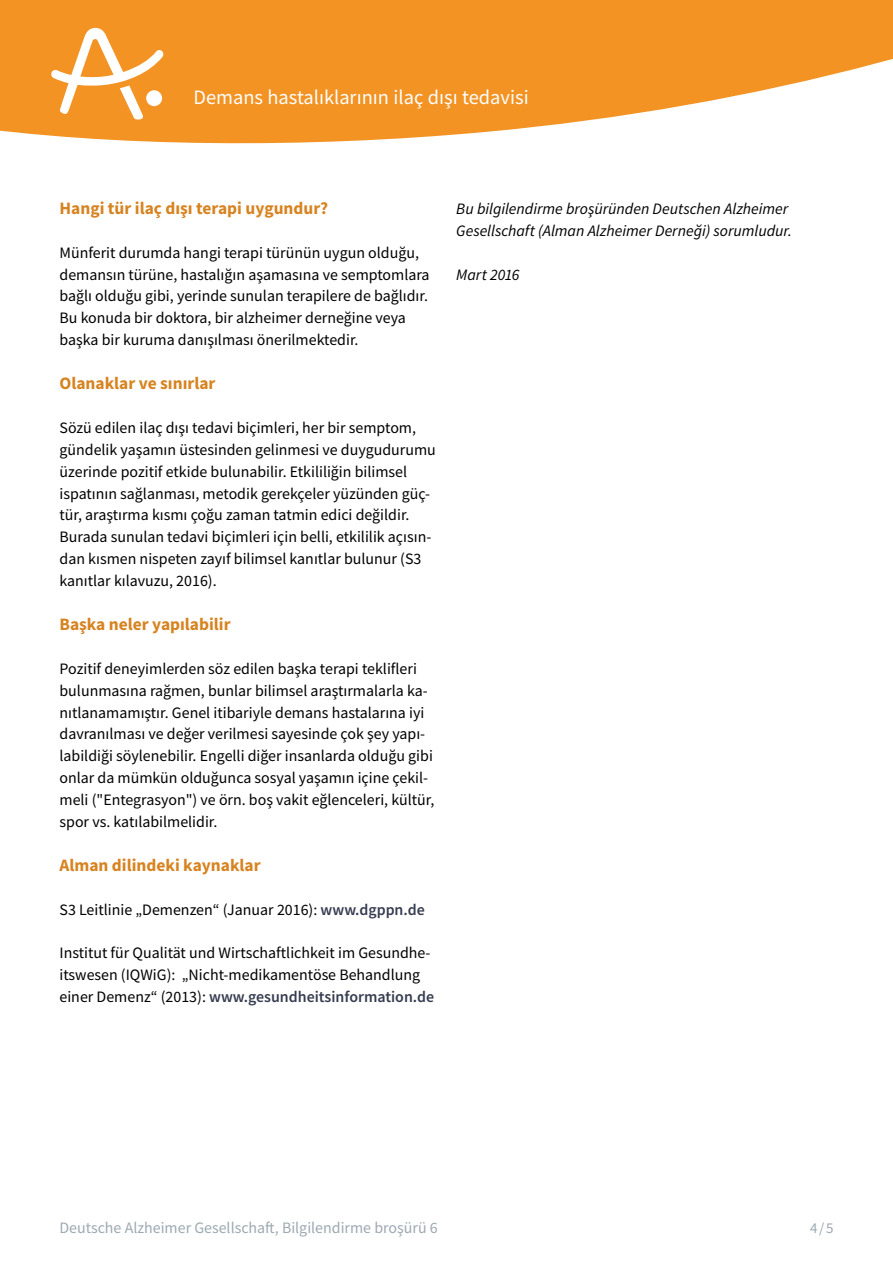
<style>
.page{position:relative;width:893px;height:1263px;background:#fff}
.page>*{position:absolute;margin:0;border:0;box-sizing:border-box;transform-origin:0 0}
.t1{font:20.4px "Source Sans Pro";color:#fff}
.Zwischenüberschrift{font:700 17.4px "Source Sans Pro";color:#d78320}
.fließtext_ohne-Absta{font:15.9px/21.9px "Source Sans Pro";color:#000}
.autor_ohne{font:italic 15.9px/21.9px "Source Sans Pro";color:#000}
.t2{font:15.9px "Source Sans Pro";color:#9ca9b1}
.t3{font:15px "Source Sans Pro";color:#9ca9b1}
.s1{font-weight:600;color:#363c50}
</style>
<div class="page">
<svg style="left:0;top:0;width:893px;height:143px;fill:#f39323"></svg>
<svg style="left:51px;top:28px;width:112px;height:92px"></svg>
<p class="t1" style="left:193px;top:84px;width:337px">Demans hastalıklarının ilaç dışı tedavisi</p>
<p class="Zwischenüberschrift" style="left:60px;top:196px;width:270px">Hangi tür ilaç dışı terapi uygundur?</p>
<p class="fließtext_ohne-Absta" style="left:60px;top:241px;width:372px">Münferit durumda hangi terapi türünün uygun olduğu, demansın türüne, hastalığın aşamasına ve semptomlara bağlı olduğu gibi, yerinde sunulan terapilere de bağlıdır.<br>Bu konuda bir doktora, bir alzheimer derneğine veya başka bir kuruma danışılması önerilmektedir.</p>
<p class="Zwischenüberschrift" style="left:60px;top:371px;width:157px">Olanaklar ve sınırlar</p>
<p class="fließtext_ohne-Absta" style="left:60px;top:416px;width:378px">Sözü edilen ilaç dışı tedavi biçimleri, her bir semptom, gündelik yaşamın üstesinden gelinmesi ve duygudurumu üzerinde pozitif etkide bulunabilir. Etkililiğin bilimsel ispatının sağlanması, metodik gerekçeler yüzünden güç&shy;tür, araştırma kısmı çoğu zaman tatmin edici değildir.<br>Burada sunulan tedavi biçimleri için belli, etkililik açısın&shy;dan kısmen nispeten zayıf bilimsel kanıtlar bulunur (S3 kanıtlar kılavuzu, 2016).</p>
<p class="Zwischenüberschrift" style="left:60px;top:612px;width:173px">Başka neler yapılabilir</p>
<p class="fließtext_ohne-Absta" style="left:60px;top:657px;width:376px">Pozitif deneyimlerden söz edilen başka terapi teklifleri bulunmasına rağmen, bunlar bilimsel araştırmalarla ka&shy;nıtlanamamıştır. Genel itibariyle demans hastalarına iyi davranılması ve değer verilmesi sayesinde çok şey yapı&shy;labildiği söylenebilir. Engelli diğer insanlarda olduğu gibi onlar da mümkün olduğunca sosyal yaşamın içine çekil&shy;meli ("Entegrasyon") ve örn. boş vakit eğlenceleri, kültür, spor vs. katılabilmelidir.</p>
<p class="Zwischenüberschrift" style="left:60px;top:853px;width:203px">Alman dilindeki kaynaklar</p>
<p class="fließtext_ohne-Absta" style="left:60px;top:898px;width:367px">S3 Leitlinie „Demenzen“ (Januar 2016): <span class="s1">www.dgppn.de</span></p>
<p class="fließtext_ohne-Absta" style="left:60px;top:942px;width:376px">Institut für Qualität und Wirtschaftlichkeit im Gesundhe&shy;itswesen (IQWiG): „Nicht-medikamentöse Behandlung einer Demenz“ (2013): <span class="s1">www.gesundheitsinformation.de</span></p>
<p class="autor_ohne" style="left:456px;top:197px;width:337px">Bu bilgilendirme broşüründen Deutschen Alzheimer<br>Gesellschaft (Alman Alzheimer Derneği) sorumludur.</p>
<p class="autor_ohne" style="left:456px;top:263px;width:65px">Mart 2016</p>
<p class="t2" style="left:60px;top:1218px;width:380px">Deutsche Alzheimer Gesellschaft, Bilgilendirme broşürü 6</p>
<p class="t3" style="left:810px;top:1219px;width:25px">4 / 5</p>
</div>
